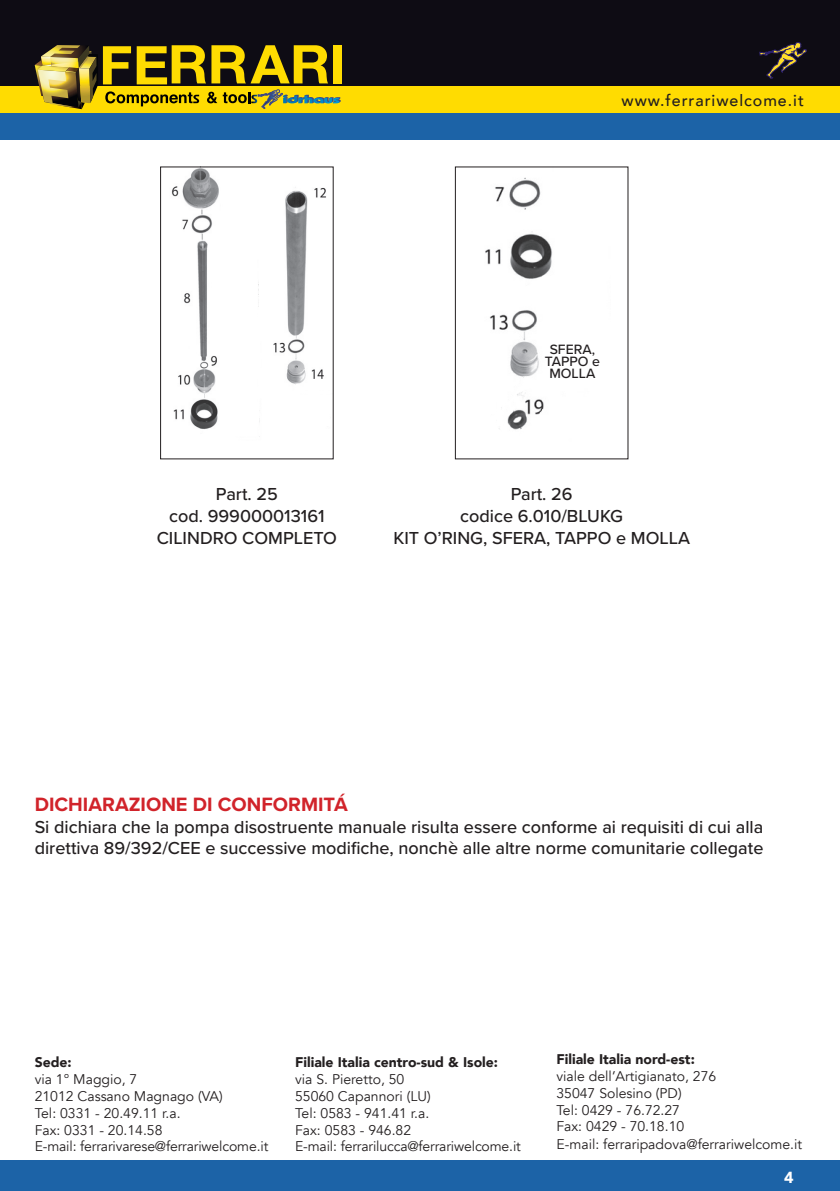
<style>
.page{position:relative;width:840px;height:1191px;background:#fff}
.page>*{position:absolute;margin:0;border:0;box-sizing:border-box;transform-origin:0 0}
.t1{font:700 20px "Proxima Nova";color:#d1232a}
.t2{font:500 18px/21.6px "Proxima Nova";color:#231f20}
.t3{font:500 16px "Avenir";letter-spacing:.06em;color:#231f20}
.t4{font:900 16px "Avenir";color:#fff}
.t5{font:14px "Avenir";color:#231f20}
.t6{font:900 14px "Avenir";color:#231f20}
.t7{font:500 14px/12px "Proxima Nova";color:#231f20;text-align:center}
</style>
<div class="page">
<div style="left:0;top:1159px;width:839px;height:32px;background:#1c63a7"></div>
<div style="left:0;top:86px;width:839px;height:27px;background:#ffdc01"></div>
<div style="left:0;top:113px;width:839px;height:27px;background:#1c63a7"></div>
<div style="left:0;top:0;width:839px;height:86px;background:#0e0c14"></div>
<div style="left:333px;top:45px;width:9px;height:38px;background:#ffdc01"></div>
<svg style="left:35px;top:45px;width:305px;height:64px"></svg>
<svg style="left:759px;top:42px;width:47px;height:37px"></svg>
<img style="left:171px;top:168px;width:155px;height:269px">
<div style="left:160px;top:166px;width:173px;height:293px;border:1px solid #231f20"></div>
<img style="left:485px;top:177px;width:67px;height:253px">
<div style="left:454px;top:166px;width:174px;height:293px;border:1px solid #231f20"></div>
<div style="left:545px;top:352px;width:22px;height:27px;background:#fff"></div>
<p class="t3" style="left:621px;top:87px;width:184px">www.ferrariwelcome.it</p>
<p class="t2" style="left:216px;top:483px;width:63px">Part. 25</p>
<p class="t2" style="left:169px;top:504px;width:157px">cod. 999000013161</p>
<p class="t2" style="left:157px;top:526px;width:182px">CILINDRO COMPLETO</p>
<p class="t7" style="left:544px;top:343px;width:57px">SFERA,<br>TAPPO e<br>MOLLA</p>
<p class="t2" style="left:510px;top:483px;width:63px">Part. 26</p>
<p class="t2" style="left:460px;top:504px;width:164px">codice 6.010/BLUKG</p>
<p class="t2" style="left:393px;top:526px;width:298px">KIT O’RING, SFERA, TAPPO e MOLLA</p>
<p class="t1" style="left:35px;top:789px;width:314px">DICHIARAZIONE DI CONFORMITÁ</p>
<p class="t2" style="left:35px;top:815px;width:729px">Si dichiara che la pompa disostruente manuale risulta essere conforme ai requisiti di cui alla direttiva 89/392/CEE e successive modifiche, nonchè alle altre norme comunitarie collegate</p>
<p class="t6" style="left:35px;top:1050px;width:39px">Sede:</p>
<p class="t5" style="left:35px;top:1071px;width:104px">via 1° Maggio, 7</p>
<p class="t5" style="left:35px;top:1087px;width:189px">21012 Cassano Magnago (VA)</p>
<p class="t5" style="left:35px;top:1104px;width:147px">Tel: 0331 - 20.49.11 r.a.</p>
<p class="t5" style="left:35px;top:1121px;width:129px">Fax: 0331 - 20.14.58</p>
<p class="t5" style="left:35px;top:1138px;width:235px">E-mail: ferrarivarese@ferrariwelcome.it</p>
<p class="t6" style="left:295px;top:1050px;width:204px">Filiale Italia centro-sud &amp; Isole:</p>
<p class="t5" style="left:295px;top:1071px;width:111px">via S. Pieretto, 50</p>
<p class="t5" style="left:295px;top:1087px;width:137px">55060 Capannori (LU)</p>
<p class="t5" style="left:295px;top:1104px;width:136px">Tel: 0583 - 941.41 r.a.</p>
<p class="t5" style="left:295px;top:1121px;width:117px">Fax: 0583 - 946.82</p>
<p class="t5" style="left:295px;top:1138px;width:227px">E-mail: ferrarilucca@ferrariwelcome.it</p>
<p class="t6" style="left:556px;top:1047px;width:140px">Filiale Italia nord-est:</p>
<p class="t5" style="left:556px;top:1067px;width:161px">viale dell’Artigianato, 276</p>
<p class="t5" style="left:556px;top:1084px;width:127px">35047 Solesino (PD)</p>
<p class="t5" style="left:556px;top:1101px;width:125px">Tel: 0429 - 76.72.27</p>
<p class="t5" style="left:556px;top:1118px;width:129px">Fax: 0429 - 70.18.10</p>
<p class="t5" style="left:556px;top:1136px;width:247px">E-mail: ferraripadova@ferrariwelcome.it</p>
<p class="t4" style="left:783px;top:1163px;width:11px">4</p>
</div>
